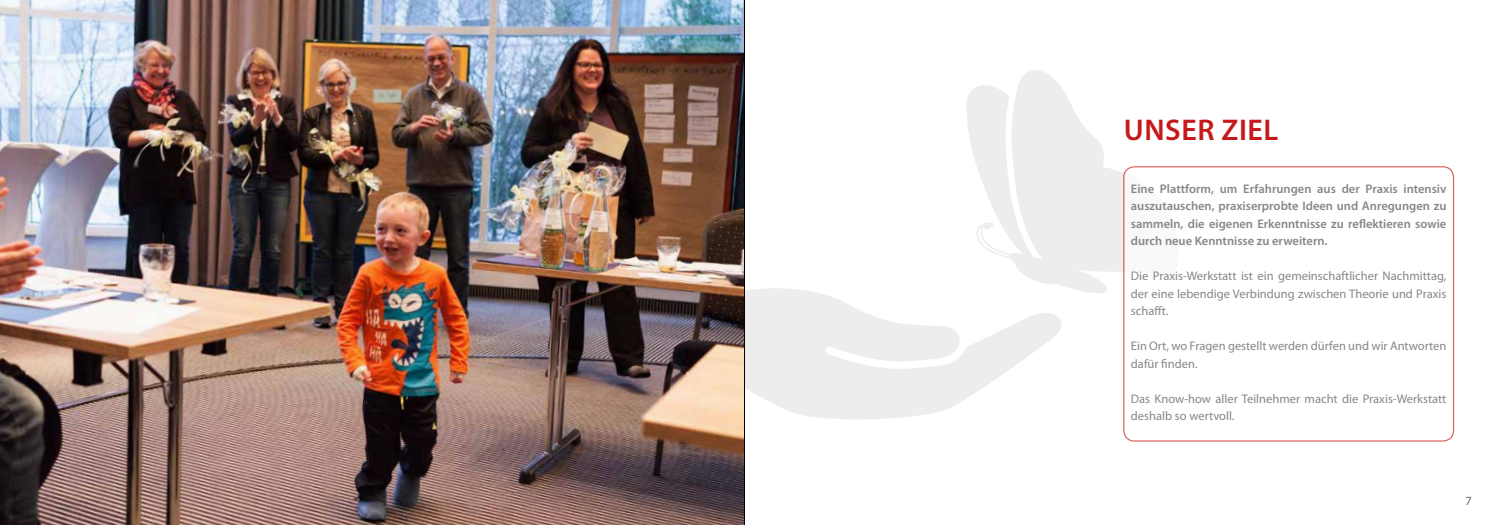
<style>
.page{position:relative;width:1489px;height:525px;background:#fff}
.page>*{position:absolute;margin:0;border:0;box-sizing:border-box;transform-origin:0 0}
.t1{font:600 30px "Myriad Pro";letter-spacing:.02em;color:#c51a1b}
.t2{font:12.5px/17.5px "Myriad Pro";color:#878786}
.t3{font:600 12.5px/17.5px "Myriad Pro";color:#878786;text-align:justify}
.t4{font:12.5px "Myriad Pro";color:#706f6f}
</style>
<div class="page">
<svg style="left:745px;top:288px;width:317px;height:131px;fill:#ededed"></svg>
<svg style="left:1025px;top:70px;width:103px;height:202px"></svg>
<svg style="left:966px;top:75px;width:142px;height:219px"></svg>
<img style="left:0;top:0;width:744px;height:524px">
<div style="left:1123px;top:167px;width:330px;height:274px;background:#fff;border-radius:11px"></div>
<div style="left:1123px;top:166px;width:330px;height:275px;border:1px solid #c51a1b;border-radius:11px"></div>
<hr style="left:744px;top:0;width:1px;height:524px;background:#000">
<h1 class="t1" style="left:1123px;top:114px;width:156px">UNSER ZIEL</h1>
<p class="t3" style="left:1130px;top:180px;width:317px">Eine Plattform, um Erfahrungen aus der Praxis intensiv auszutauschen, praxiserprobte Ideen und Anregungen zu sammeln, die eigenen Erkenntnisse zu reflektieren sowie durch neue Kenntnisse zu erweitern.</p>
<p class="t2" style="left:1130px;top:267px;width:317px;text-align:justify">Die Praxis-Werkstatt ist ein gemeinschaftlicher Nachmittag, der eine lebendige Verbindung zwischen Theorie und Praxis schafft.</p>
<p class="t2" style="left:1130px;top:337px;width:317px">Ein Ort, wo Fragen gestellt werden dürfen und wir Antworten dafür finden.</p>
<p class="t2" style="left:1130px;top:390px;width:317px">Das Know-how aller Teilnehmer macht die Praxis-Werkstatt deshalb so wertvoll.</p>
<p class="t4" style="left:1465px;top:494px;width:8px">7</p>
</div>
